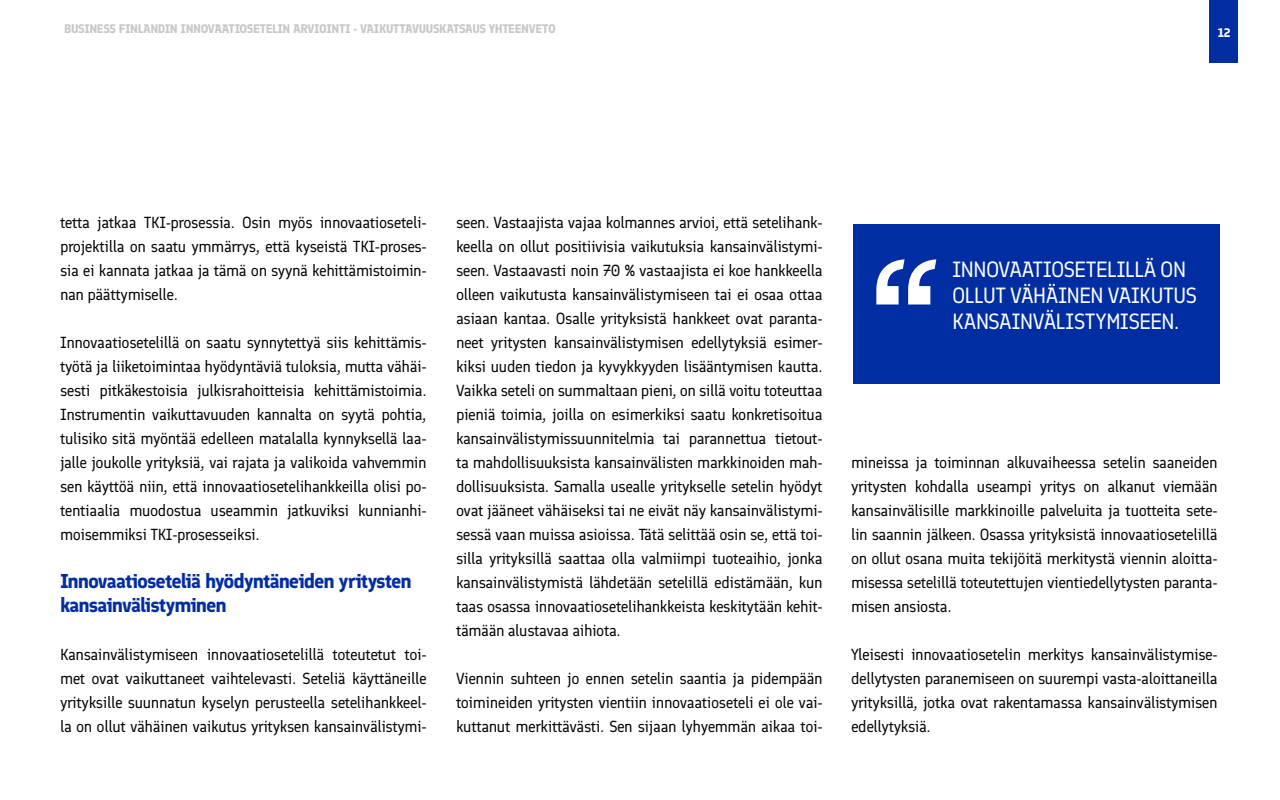
<style>
.page{position:relative;width:1280px;height:800px;background:#fff}
.page>*{position:absolute;margin:0;border:0;box-sizing:border-box;transform-origin:0 0}
.t1{font:700 127.1px "Finlandica";color:#fff}
.Lead_paragraph_dark{font:22px/26px "Finlandica";letter-spacing:-.035em;color:#fff}
.Alaotsikko_2_H4{font:700 20px/24px "Finlandica";letter-spacing:-.055em;color:#002ea2}
.Leipis{font:16px/24px "Finlandica";letter-spacing:-.025em;color:#000;text-align:justify}
.t2{font:700 12.4px "Finlandica";letter-spacing:-.03em;color:#c8c8c8}
.t3{font:700 12.4px "Finlandica";color:#fff}
</style>
<div class="page">
<div style="left:853px;top:224px;width:367px;height:160px;background:#002ea2"></div>
<div style="left:1210px;top:0;width:28px;height:63px;background:#002ea2"></div>
<p class="t2" style="left:64px;top:21px;width:493px">BUSINESS FINLANDIN INNOVAATIOSETELIN ARVIOINTI - VAIKUTTAVUUSKATSAUS YHTEENVETO</p>
<p class="t3" style="left:1218px;top:25px;width:14px">12</p>
<p class="Leipis" style="left:60px;top:210px;width:368px">tetta jatkaa TKI-prosessia. Osin myös innovaatioseteli&shy;projektilla on saatu ymmärrys, että kyseistä TKI-proses&shy;sia ei kannata jatkaa ja tämä on syynä kehittämistoimin&shy;nan päättymiselle.</p>
<p class="Leipis" style="left:60px;top:330px;width:368px">Innovaatiosetelillä on saatu synnytettyä siis kehittämis&shy;työtä ja liiketoimintaa hyödyntäviä tuloksia, mutta vähäi&shy;sesti pitkäkestoisia julkisrahoitteisia kehittämistoimia.<br>Instrumentin vaikuttavuuden kannalta on syytä pohtia, tulisiko sitä myöntää edelleen matalalla kynnyksellä laa&shy;jalle joukolle yrityksiä, vai rajata ja valikoida vahvemmin sen käyttöä niin, että innovaatiosetelihankkeilla olisi po&shy;tentiaalia muodostua useammin jatkuviksi kunnianhi&shy;moisemmiksi TKI-prosesseiksi.</p>
<h4 class="Alaotsikko_2_H4" style="left:60px;top:569px;width:353px">Innovaatioseteliä hyödyntäneiden yritysten kansainvälistyminen</h4>
<p class="Leipis" style="left:60px;top:642px;width:368px">Kansainvälistymiseen innovaatiosetelillä toteutetut toi&shy;met ovat vaikuttaneet vaihtelevasti. Seteliä käyttäneille yrityksille suunnatun kyselyn perusteella setelihankkeel&shy;la on ollut vähäinen vaikutus yrityksen kansainvälistymi-</p>
<p class="Leipis" style="left:456px;top:210px;width:368px">seen. Vastaajista vajaa kolmannes arvioi, että setelihank&shy;keella on ollut positiivisia vaikutuksia kansainvälistymi&shy;seen. Vastaavasti noin 70 % vastaajista ei koe hankkeella olleen vaikutusta kansainvälistymiseen tai ei osaa ottaa asiaan kantaa. Osalle yrityksistä hankkeet ovat paranta&shy;neet yritysten kansainvälistymisen edellytyksiä esimer&shy;kiksi uuden tiedon ja kyvykkyyden lisääntymisen kautta.<br>Vaikka seteli on summaltaan pieni, on sillä voitu toteuttaa pieniä toimia, joilla on esimerkiksi saatu konkretisoitua kansainvälistymissuunnitelmia tai parannettua tietout&shy;ta mahdollisuuksista kansainvälisten markkinoiden mah&shy;dollisuuksista. Samalla usealle yritykselle setelin hyödyt ovat jääneet vähäiseksi tai ne eivät näy kansainvälistymi&shy;sessä vaan muissa asioissa. Tätä selittää osin se, että toi&shy;silla yrityksillä saattaa olla valmiimpi tuoteaihio, jonka kansainvälistymistä lähdetään setelillä edistämään, kun taas osassa innovaatiosetelihankkeista keskitytään kehit&shy;tämään alustavaa aihiota.</p>
<p class="Leipis" style="left:456px;top:666px;width:368px">Viennin suhteen jo ennen setelin saantia ja pidempään toimineiden yritysten vientiin innovaatioseteli ei ole vai&shy;kuttanut merkittävästi. Sen sijaan lyhyemmän aikaa toi-</p>
<h1 class="t1" style="left:870px;top:231px;width:67px">“</h1>
<p class="Lead_paragraph_dark" style="left:952px;top:256px;width:246px">INNOVAATIOSETELILLÄ ON<br>OLLUT VÄHÄINEN VAIKUTUS</p>
<p class="Lead_paragraph_dark" style="left:952px;top:308px;width:229px">KANSAINVÄLISTYMISEEN.</p>
<p class="Leipis" style="left:851px;top:450px;width:368px">mineissa ja toiminnan alkuvaiheessa setelin saaneiden yritysten kohdalla useampi yritys on alkanut viemään kansainvälisille markkinoille palveluita ja tuotteita sete&shy;lin saannin jälkeen. Osassa yrityksistä innovaatiosetelillä on ollut osana muita tekijöitä merkitystä viennin aloitta&shy;misessa setelillä toteutettujen vientiedellytysten paranta&shy;misen ansiosta.</p>
<p class="Leipis" style="left:851px;top:642px;width:368px">Yleisesti innovaatiosetelin merkitys kansainvälistymise&shy;dellytysten paranemiseen on suurempi vasta-aloittaneilla yrityksillä, jotka ovat rakentamassa kansainvälistymisen edellytyksiä.</p>
</div>
